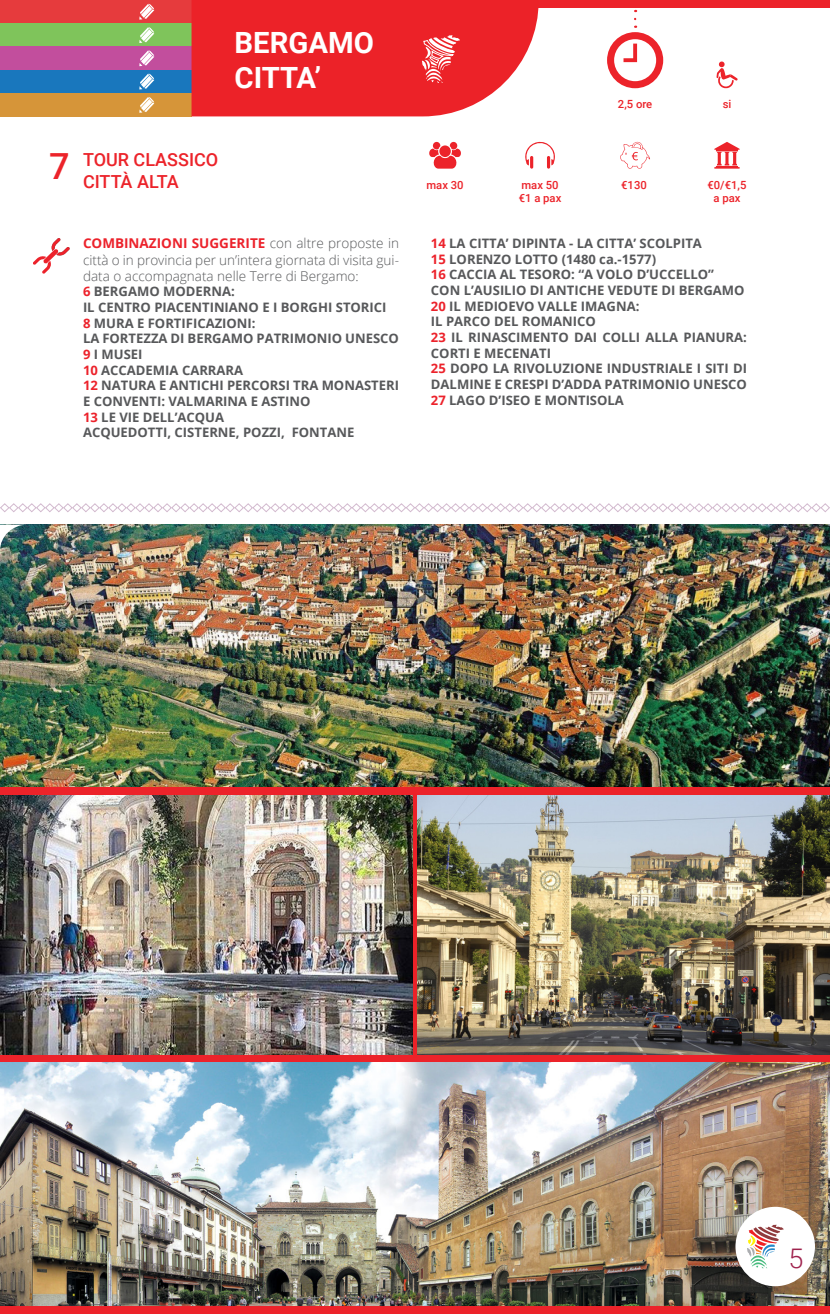
<style>
.page{position:relative;width:830px;height:1314px;background:#fff}
.page>*{position:absolute;margin:0;border:0;box-sizing:border-box;transform-origin:0 0}
.t1{font:500 36px "Roboto";color:#ec232a}
.t2{font:700 29.25px "Roboto";color:#fff}
.t3{font:300 27px "Roboto";color:#9f234e}
.t4{font:500 18px "Roboto";color:#ec232a}
.t5{font:300 13.5px/16.2px "Open Sans";color:#57585a;text-align:justify}
.t6{font:700 13.05px/15.8px "Open Sans";color:#57585a}
.t7{font:500 11.25px "Roboto";color:#ec232a}
.s1{color:#ec222b}
.s2{font-weight:700;color:#ec222b}
</style>
<div class="page">
<img style="left:0;top:1062px;width:829px;height:244px">
<div style="left:735px;top:1207px;width:79px;height:79px;background:#fff;border-radius:50%"></div>
<svg style="left:747px;top:1224px;width:36px;height:44px"></svg>
<div style="left:0;top:0;width:829px;height:8px;background:#ec232a"></div>
<div style="left:0;top:0;width:191px;height:23px;background:#e63b3d"></div>
<div style="left:0;top:23px;width:191px;height:24px;background:#7fc45b"></div>
<div style="left:0;top:47px;width:191px;height:23px;background:#c24e9d"></div>
<div style="left:0;top:70px;width:191px;height:23px;background:#1977bd"></div>
<div style="left:0;top:93px;width:191px;height:23px;background:#d69539"></div>
<svg style="left:139px;top:4px;width:15px;height:16px"></svg>
<svg style="left:139px;top:74px;width:15px;height:15px"></svg>
<svg style="left:139px;top:50px;width:15px;height:16px"></svg>
<svg style="left:139px;top:27px;width:15px;height:16px"></svg>
<svg style="left:139px;top:97px;width:15px;height:16px"></svg>
<svg style="left:620px;top:142px;width:29px;height:27px"></svg>
<svg style="left:714px;top:142px;width:25px;height:27px"></svg>
<svg style="left:429px;top:142px;width:32px;height:27px"></svg>
<svg style="left:607px;top:19px;width:56px;height:69px"></svg>
<svg style="left:525px;top:141px;width:30px;height:28px"></svg>
<svg style="left:716px;top:61px;width:21px;height:27px"></svg>
<img style="left:0;top:525px;width:829px;height:529px">
<div style="left:0;top:1306px;width:829px;height:8px;background:#ec232a"></div>
<div style="left:0;top:1054px;width:829px;height:8px;background:#ec232a"></div>
<svg style="left:0;top:503px;width:829px;height:10px"></svg>
<svg style="left:0;top:525px;width:27px;height:26px"></svg>
<svg style="left:33px;top:238px;width:37px;height:36px"></svg>
<svg style="left:191px;top:0;width:347px;height:116px;background:#ed343a"></svg>
<div style="left:0;top:787px;width:829px;height:7px;background:#ec232a"></div>
<hr style="left:413px;top:793px;width:3px;height:265px;background:#ec2228">
<p class="t2" style="left:234px;top:22px;width:141px">BERGAMO</p>
<p class="t2" style="left:234px;top:57px;width:88px">CITTA’</p>
<p class="t7" style="left:617px;top:96px;width:36px">2,5 ore</p>
<p class="t7" style="left:722px;top:96px;width:10px">si</p>
<p class="t1" style="left:49px;top:141px;width:22px">7</p>
<p class="t4" style="left:83px;top:147px;width:137px">TOUR CLASSICO</p>
<p class="t4" style="left:83px;top:169px;width:97px">CITTÀ ALTA</p>
<p class="t7" style="left:621px;top:177px;width:27px">€130</p>
<p class="t7" style="left:707px;top:177px;width:40px">€0/€1,5</p>
<p class="t7" style="left:713px;top:190px;width:28px">a pax</p>
<p class="t7" style="left:426px;top:177px;width:39px">max 30</p>
<p class="t7" style="left:521px;top:177px;width:39px">max 50</p>
<p class="t7" style="left:518px;top:190px;width:44px">€1 a pax</p>
<p class="t6" style="left:431px;top:235px;width:317px"><span class="s1">14</span> LA CITTA’ DIPINTA - LA CITTA’ SCOLPITA<br><span class="s1">15</span> LORENZO LOTTO (1480 ca.-1577)<br><span class="s1">16</span> CACCIA AL TESORO: “A VOLO D’UCCELLO”<br>CON L’AUSILIO DI ANTICHE VEDUTE DI BERGAMO <span class="s1">20</span> IL MEDIOEVO VALLE IMAGNA:<br>IL PARCO DEL ROMANICO<br><span class="s1">23</span> IL RINASCIMENTO DAI COLLI ALLA PIANURA:<br>CORTI E MECENATI<br><span class="s1">25</span> DOPO LA RIVOLUZIONE INDUSTRIALE I SITI DI DALMINE E CRESPI D’ADDA PATRIMONIO UNESCO <span class="s1">27</span> LAGO D’ISEO E MONTISOLA</p>
<p class="t5" style="left:83px;top:235px;width:317px"><span class="s2">COMBINAZIONI SUGGERITE</span> con altre proposte in città o in provincia per un’intera giornata di visita gui&shy;data o accompagnata nelle Terre di Bergamo:</p>
<p class="t6" style="left:83px;top:284px;width:153px"><span class="s1">6</span> BERGAMO MODERNA:</p>
<p class="t6" style="left:83px;top:299px;width:305px">IL CENTRO PIACENTINIANO E I BORGHI STORICI</p>
<p class="t6" style="left:83px;top:315px;width:174px"><span class="s1">8</span> MURA E FORTIFICAZIONI:</p>
<p class="t6" style="left:83px;top:331px;width:317px">LA FORTEZZA DI BERGAMO PATRIMONIO UNESCO</p>
<p class="t6" style="left:83px;top:346px;width:61px"><span class="s1">9</span> I MUSEI</p>
<p class="t6" style="left:83px;top:362px;width:162px"><span class="s1">10</span> ACCADEMIA CARRARA</p>
<p class="t6" style="left:83px;top:377px;width:317px"><span class="s1">12</span> NATURA E ANTICHI PERCORSI TRA MONASTERI<br>E CONVENTI: VALMARINA E ASTINO</p>
<p class="t6" style="left:83px;top:409px;width:142px"><span class="s1">13</span> LE VIE DELL’ACQUA</p>
<p class="t6" style="left:83px;top:424px;width:273px">ACQUEDOTTI, CISTERNE, POZZI, FONTANE</p>
<p class="t3" style="left:788px;top:1240px;width:16px">5</p>
</div>
